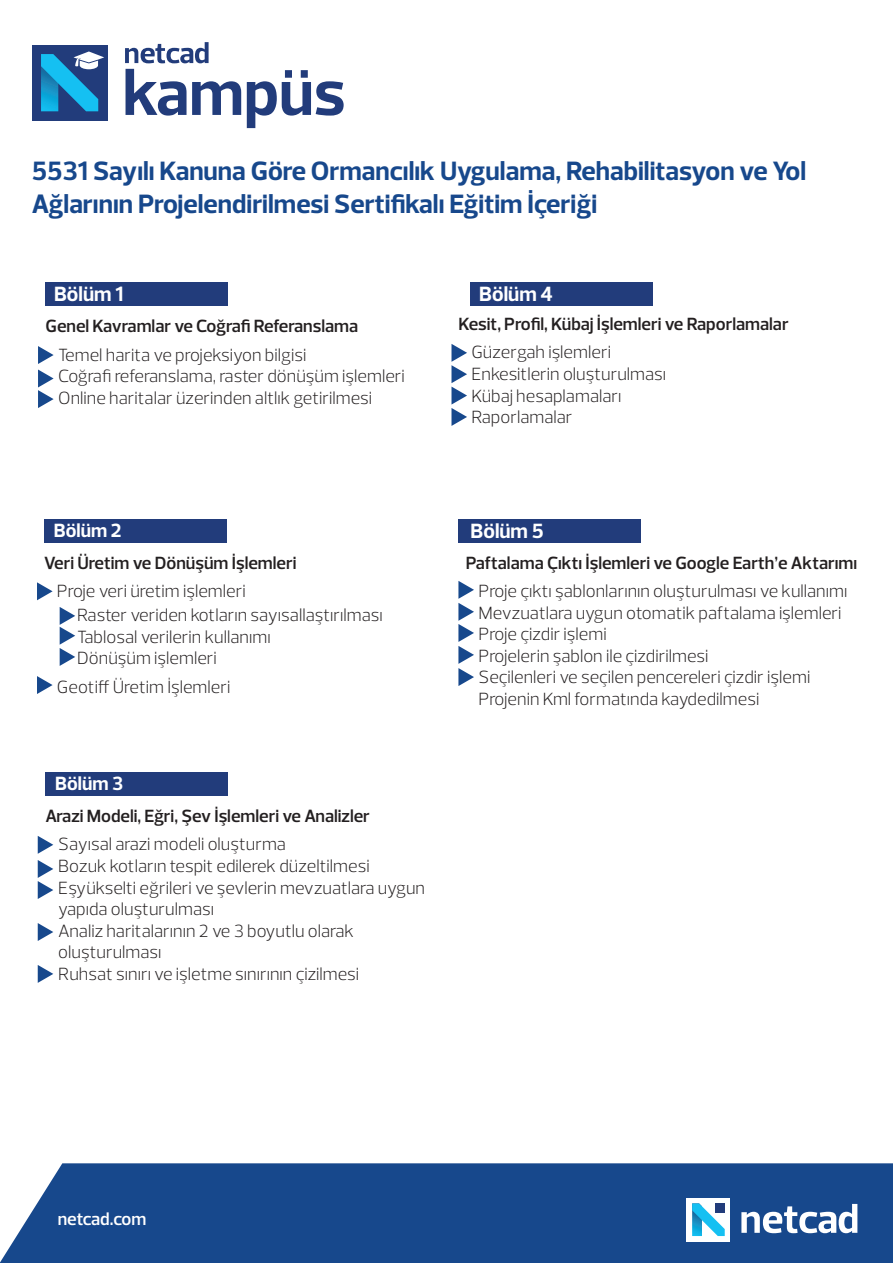
<style>
.page{position:relative;width:893px;height:1263px;background:#fff}
.page>*{position:absolute;margin:0;border:0;box-sizing:border-box;transform-origin:0 0}
.t1{font:700 65.85px "Prelo";color:#223c7b}
.t2{font:700 27px/32.4px "Prelo";color:#17488c}
.t3{font:700 21px "Prelo";color:#fff}
.t4{font:700 19.5px "Prelo";color:#fff}
.t5{font:300 18px/21.6px "Prelo";color:#231f20}
.t6{font:600 18px "Prelo";color:#231f20}
.t7{font:600 18px "Prelo";color:#fff}
</style>
<div class="page">
<svg style="left:38px;top:346px;width:16px;height:62px"></svg>
<svg style="left:125px;top:42px;width:84px;height:21px"></svg>
<div style="left:32px;top:45px;width:76px;height:76px;background:#223c7b"></div>
<svg style="left:41px;top:51px;width:63px;height:60px"></svg>
<div style="left:45px;top:282px;width:183px;height:23px;background:#223c7b"></div>
<svg style="left:451px;top:344px;width:16px;height:82px"></svg>
<div style="left:471px;top:282px;width:182px;height:23px;background:#223c7b"></div>
<div style="left:459px;top:519px;width:182px;height:24px;background:#223c7b"></div>
<svg style="left:37px;top:582px;width:16px;height:18px"></svg>
<svg style="left:37px;top:676px;width:16px;height:18px"></svg>
<svg style="left:60px;top:607px;width:15px;height:59px"></svg>
<div style="left:44px;top:519px;width:183px;height:24px;background:#223c7b"></div>
<div style="left:45px;top:772px;width:183px;height:24px;background:#223c7b"></div>
<svg style="left:38px;top:836px;width:15px;height:18px"></svg>
<svg style="left:38px;top:860px;width:15px;height:39px"></svg>
<svg style="left:38px;top:923px;width:15px;height:18px"></svg>
<svg style="left:38px;top:965px;width:15px;height:18px"></svg>
<div style="left:0;top:1163px;width:893px;height:100px;background:#17488c"></div>
<svg style="left:741px;top:1204px;width:116px;height:29px"></svg>
<div style="left:687px;top:1198px;width:43px;height:43px;background:#fff"></div>
<svg style="left:692px;top:1203px;width:33px;height:33px"></svg>
<svg style="left:458px;top:581px;width:16px;height:105px"></svg>
<h1 class="t1" style="left:123px;top:52px;width:224px">kampüs</h1>
<h2 class="t2" style="left:32px;top:155px;width:776px">5531 Sayılı Kanuna Göre Ormancılık Uygulama, Rehabilitasyon ve Yol<br>Ağlarının Projelendirilmesi Sertifikalı Eğitim İçeriği</h2>
<p class="t3" style="left:54px;top:281px;width:71px">Bölüm 1</p>
<p class="t6" style="left:45px;top:315px;width:314px">Genel Kavramlar ve Coğrafi Referanslama</p>
<p class="t5" style="left:58px;top:344px;width:348px">Temel harita ve projeksiyon bilgisi<br>Coğrafi referanslama, raster dönüşüm işlemleri<br>Online haritalar üzerinden altlık getirilmesi</p>
<p class="t3" style="left:479px;top:281px;width:75px">Bölüm 4</p>
<p class="t6" style="left:459px;top:313px;width:332px">Kesit, Profil, Kübaj İşlemleri ve Raporlamalar</p>
<p class="t5" style="left:471px;top:342px;width:196px">Güzergah işlemleri<br>Enkesitlerin oluşturulması<br>Kübaj hesaplamaları<br>Raporlamalar</p>
<p class="t4" style="left:54px;top:518px;width:69px">Bölüm 2</p>
<p class="t6" style="left:44px;top:552px;width:254px">Veri Üretim ve Dönüşüm İşlemleri</p>
<p class="t5" style="left:57px;top:580px;width:190px">Proje veri üretim işlemleri</p>
<p class="t5" style="left:77px;top:604px;width:307px">Raster veriden kotların sayısallaştırılması<br>Tablosal verilerin kullanımı<br>Dönüşüm işlemleri</p>
<p class="t5" style="left:57px;top:677px;width:175px">Geotiff Üretim İşlemleri</p>
<p class="t4" style="left:55px;top:772px;width:69px">Bölüm 3</p>
<p class="t6" style="left:45px;top:805px;width:326px">Arazi Modeli, Eğri, Şev İşlemleri ve Analizler</p>
<p class="t5" style="left:58px;top:834px;width:368px">Sayısal arazi modeli oluşturma<br>Bozuk kotların tespit edilerek düzeltilmesi Eşyükselti eğrileri ve şevlerin mevzuatlara uygun yapıda oluşturulması<br>Analiz haritalarının 2 ve 3 boyutlu olarak oluşturulması<br>Ruhsat sınırı ve işletme sınırının çizilmesi</p>
<p class="t3" style="left:471px;top:518px;width:75px">Bölüm 5</p>
<p class="t6" style="left:466px;top:552px;width:393px">Paftalama Çıktı İşlemleri ve Google Earth’e Aktarımı</p>
<p class="t5" style="left:479px;top:580px;width:370px">Proje çıktı şablonlarının oluşturulması ve kullanımı Mevzuatlara uygun otomatik paftalama işlemleri Proje çizdir işlemi<br>Projelerin şablon ile çizdirilmesi<br>Seçilenleri ve seçilen pencereleri çizdir işlemi Projenin Kml formatında kaydedilmesi</p>
<p class="t7" style="left:58px;top:1207px;width:90px">netcad.com</p>
</div>
